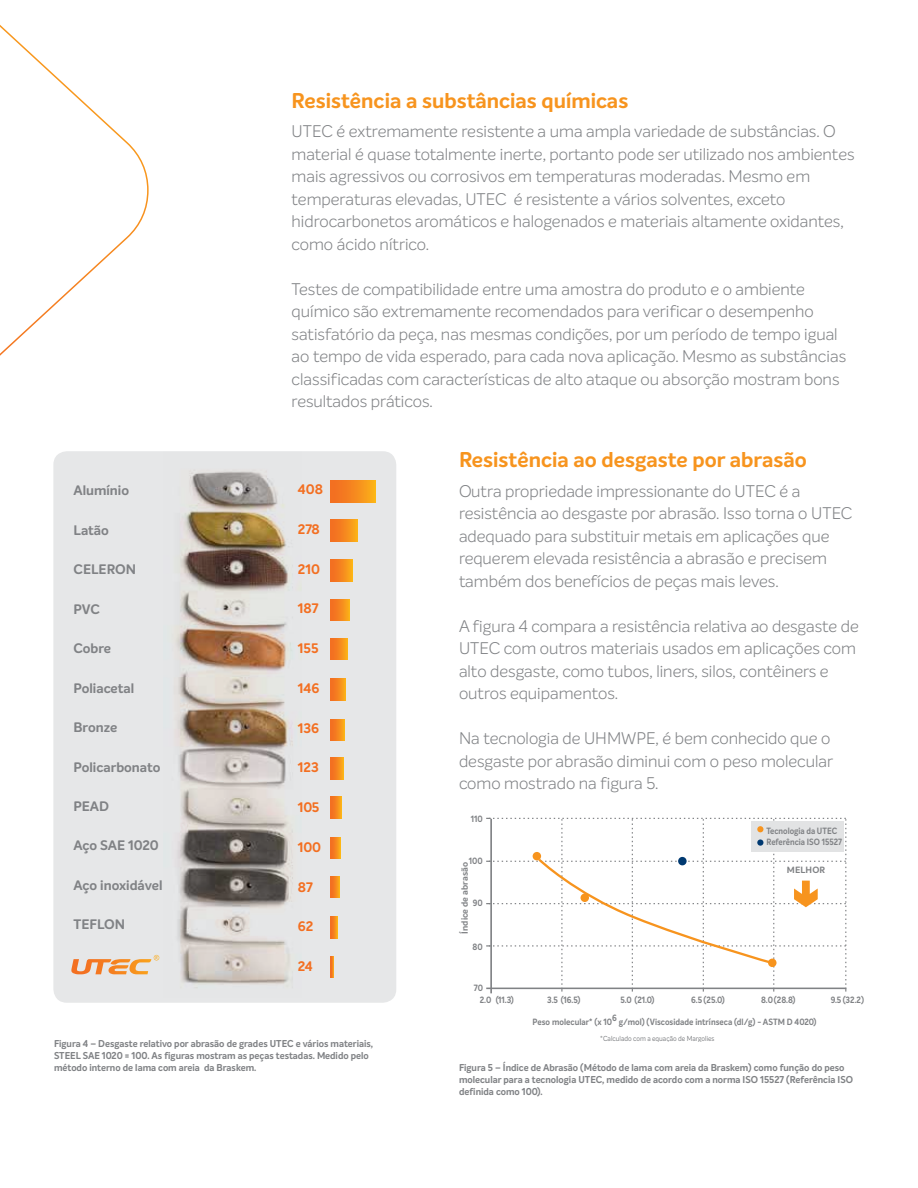
<style>
.page{position:relative;width:918px;height:1188px;background:#fff}
.page>*{position:absolute;margin:0;border:0;box-sizing:border-box;transform-origin:0 0}
.t1{font:700 21px "Intelo";color:#f7941e}
.t2{font:300 16.5px/22.5px "Intelo";color:#808285}
.t3{font:700 13.5px "Intelo";color:#808285}
.t4{font:700 13.5px "Intelo";color:#f36f21}
.t5{font:700 9.75px/12px "Intelo";color:#808285;scale:.95 1}
.t6{font:700 8.85px "Intelo";color:#808285;scale:.9 1}
.t7{font:700 8.85px/10.6px "Intelo";color:#808285;scale:.88 1}
.t8{font:700 8.85px "Intelo";color:#808285}
.t9{font:7.05px "Intelo";color:#808285}
</style>
<div class="page">
<div style="left:53px;top:451px;width:343px;height:552px;background:#e6e7e8;border-radius:14px"></div>
<svg style="left:0;top:25px;width:149px;height:331px"></svg>
<hr style="left:490px;top:819px;width:2px;height:174px;background:#808285">
<svg style="left:486px;top:818px;width:360px;height:174px"></svg>
<div style="left:757px;top:839px;width:6px;height:7px;background:#003971;border-radius:50%"></div>
<div style="left:331px;top:481px;width:44px;height:21px;background:linear-gradient(to right,#f26623,#fbac19)"></div>
<hr style="left:331px;top:956px;width:2px;height:22px;background:#f47b20">
<svg style="left:331px;top:917px;width:6px;height:21px"></svg>
<svg style="left:331px;top:876px;width:8px;height:22px"></svg>
<svg style="left:331px;top:837px;width:9px;height:22px"></svg>
<svg style="left:331px;top:797px;width:10px;height:21px"></svg>
<svg style="left:331px;top:758px;width:12px;height:21px"></svg>
<svg style="left:331px;top:719px;width:14px;height:22px"></svg>
<svg style="left:331px;top:678px;width:15px;height:22px"></svg>
<svg style="left:331px;top:638px;width:17px;height:22px"></svg>
<svg style="left:331px;top:599px;width:19px;height:22px"></svg>
<svg style="left:331px;top:559px;width:21px;height:22px"></svg>
<svg style="left:331px;top:520px;width:27px;height:21px"></svg>
<img style="left:174px;top:470px;width:127px;height:518px">
<svg style="left:71px;top:955px;width:88px;height:19px"></svg>
<p class="t3" style="left:74px;top:482px;width:57px">Alumínio</p>
<p class="t3" style="left:74px;top:522px;width:37px">Latão</p>
<p class="t3" style="left:74px;top:561px;width:64px">CELERON</p>
<p class="t3" style="left:74px;top:600px;width:28px">PVC</p>
<p class="t3" style="left:74px;top:640px;width:39px">Cobre</p>
<p class="t3" style="left:74px;top:679px;width:62px">Poliacetal</p>
<p class="t3" style="left:74px;top:719px;width:45px">Bronze</p>
<p class="t3" style="left:74px;top:758px;width:88px">Policarbonato</p>
<p class="t3" style="left:74px;top:798px;width:37px">PEAD</p>
<p class="t3" style="left:74px;top:837px;width:87px">Aço SAE 1020</p>
<p class="t3" style="left:74px;top:877px;width:90px">Aço inoxidável</p>
<p class="t3" style="left:74px;top:916px;width:53px">TEFLON</p>
<p class="t1" style="left:292px;top:87px;width:338px">Resistência a substâncias químicas</p>
<p class="t2" style="left:292px;top:120px;width:564px">UTEC é extremamente resistente a uma ampla variedade de substâncias. O material é quase totalmente inerte, portanto pode ser utilizado nos ambientes mais agressivos ou corrosivos em temperaturas moderadas. Mesmo em temperaturas elevadas, UTEC é resistente a vários solventes, exceto hidrocarbonetos aromáticos e halogenados e materiais altamente oxidantes, como ácido nítrico.</p>
<p class="t2" style="left:292px;top:277px;width:556px">Testes de compatibilidade entre uma amostra do produto e o ambiente químico são extremamente recomendados para verificar o desempenho satisfatório da peça, nas mesmas condições, por um período de tempo igual ao tempo de vida esperado, para cada nova aplicação. Mesmo as substâncias classificadas com características de alto ataque ou absorção mostram bons resultados práticos.</p>
<p class="t4" style="left:298px;top:481px;width:27px">408</p>
<p class="t4" style="left:298px;top:520px;width:23px">278</p>
<p class="t4" style="left:298px;top:560px;width:24px">210</p>
<p class="t4" style="left:298px;top:600px;width:22px">187</p>
<p class="t4" style="left:298px;top:640px;width:22px">155</p>
<p class="t4" style="left:298px;top:680px;width:23px">146</p>
<p class="t4" style="left:298px;top:719px;width:23px">136</p>
<p class="t4" style="left:298px;top:759px;width:22px">123</p>
<p class="t4" style="left:298px;top:799px;width:23px">105</p>
<p class="t4" style="left:298px;top:839px;width:25px">100</p>
<p class="t4" style="left:298px;top:878px;width:17px">87</p>
<p class="t4" style="left:298px;top:918px;width:17px">62</p>
<p class="t4" style="left:298px;top:958px;width:16px">24</p>
<p class="t1" style="left:459px;top:447px;width:349px">Resistência ao desgaste por abrasão</p>
<p class="t2" style="left:459px;top:480px;width:395px">Outra propriedade impressionante do UTEC é a resistência ao desgaste por abrasão. Isso torna o UTEC adequado para substituir metais em aplicações que requerem elevada resistência a abrasão e precisem também dos benefícios de peças mais leves.</p>
<p class="t2" style="left:459px;top:615px;width:401px">A figura 4 compara a resistência relativa ao desgaste de UTEC com outros materiais usados em aplicações com alto desgaste, como tubos, liners, silos, contêiners e outros equipamentos.</p>
<p class="t2" style="left:459px;top:727px;width:376px">Na tecnologia de UHMWPE, é bem conhecido que o desgaste por abrasão diminui com o peso molecular como mostrado na figura 5.</p>
<p class="t6" style="left:471px;top:813px;width:15px">110</p>
<p class="t6" style="left:469px;top:855px;width:17px">100</p>
<p class="t8" style="left:459px;top:934px;width:73px;rotate:-90deg">Índice de abrasão</p>
<p class="t6" style="left:473px;top:897px;width:13px">90</p>
<p class="t6" style="left:473px;top:941px;width:13px">80</p>
<p class="t6" style="left:474px;top:982px;width:12px">70</p>
<p class="t7" style="left:766px;top:826px;width:87px">Tecnologia da UTEC<br>Referência ISO 15527</p>
<p class="t8" style="left:787px;top:865px;width:40px">MELHOR</p>
<p class="t6" style="left:480px;top:994px;width:39px">2.0 (11.3)</p>
<p class="t6" style="left:547px;top:994px;width:39px">3.5 (16.5)</p>
<p class="t6" style="left:620px;top:994px;width:39px">5.0 (21.0)</p>
<p class="t6" style="left:691px;top:994px;width:39px">6.5 (25.0)</p>
<p class="t6" style="left:761px;top:994px;width:40px">8.0(28.8)</p>
<p class="t6" style="left:831px;top:994px;width:39px">9.5 (32.2)</p>
<p class="t6" style="left:533px;top:1016px;width:317px">Peso molecular* (x 106 g/mol) (Viscosidade intrínseca (dl/g) - ASTM D 4020)</p>
<p class="t5" style="left:54px;top:1037px;width:337px">Figura 4 – Desgaste relativo por abrasão de grades UTEC e vários materiais,<br>STEEL SAE 1020 = 100. As figuras mostram as peças testadas. Medido pelo método interno de lama com areia da Braskem.</p>
<p class="t9" style="left:600px;top:1034px;width:116px">*Calculado com a equação de Margolies</p>
<p class="t5" style="left:459px;top:1061px;width:416px">Figura 5 – Índice de Abrasão (Método de lama com areia da Braskem) como função do peso molecular para a tecnologia UTEC, medido de acordo com a norma ISO 15527 (Referência ISO definida como 100).</p>
</div>
